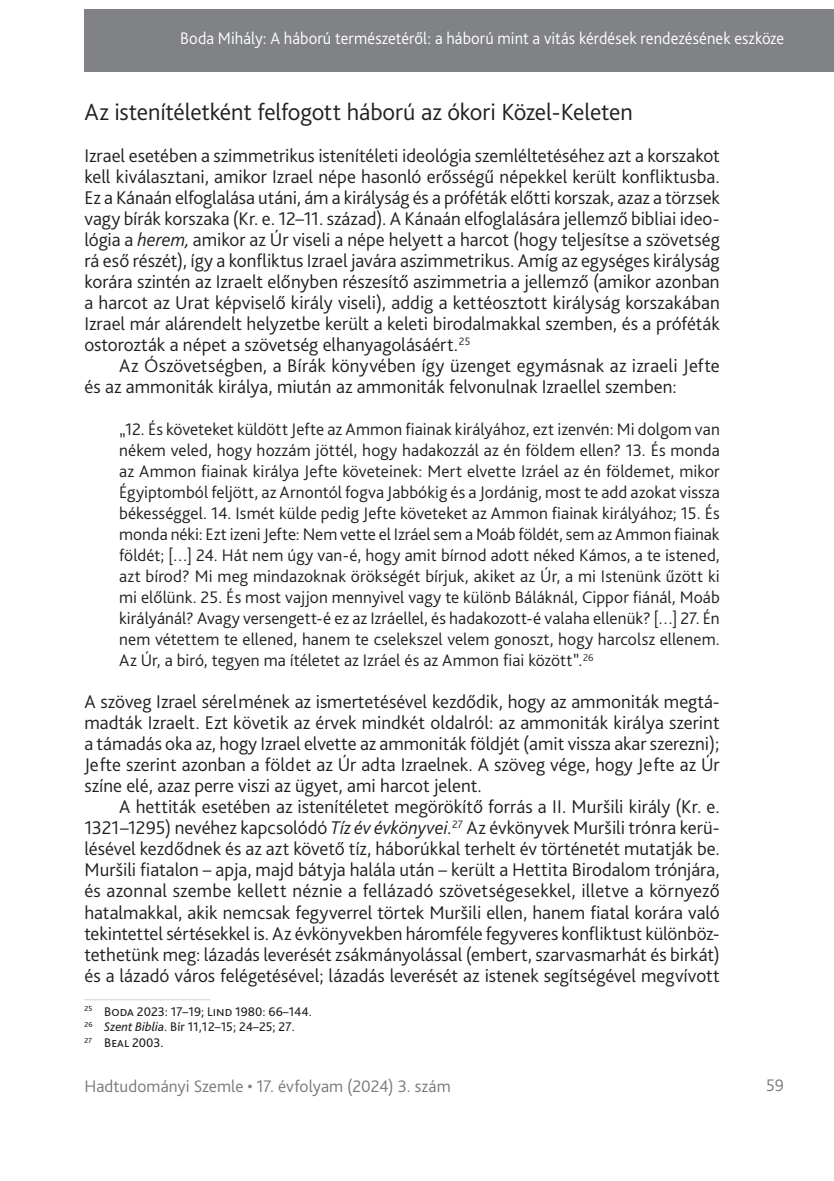
<style>
.page{position:relative;width:834px;height:1181px;background:#fff}
.page>*{position:absolute;margin:0;border:0;box-sizing:border-box;transform-origin:0 0}
._1_1_1__Head{font:300 24.5px "Bliss Pro";letter-spacing:-.02em;color:#231f20}
._1__Body{font:300 19.25px/21px "Bliss Pro";letter-spacing:.005em;color:#231f20}
._2__Body_1st_paragraph{font:300 19.25px/21px "Bliss Pro";color:#231f20;text-align:justify}
._2__Body_1st__3mm{font:300 19.25px/21px "Bliss Pro";color:#231f20;text-align:justify}
.Long_Citation{font:300 17.5px/21px "Bliss Pro";letter-spacing:.01em;color:#231f20;text-align:justify}
.t1{font:300 17.5px "Bliss Pro";letter-spacing:.01em;color:#fff;scale:.95 1}
.t2{font:300 17.5px "Bliss Pro";letter-spacing:.005em;color:#767a7c}
.Lábjegyzet{font:13.12px "Bliss Pro";color:#231f20}
.s1{font-style:italic}
</style>
<div class="page">
<div style="left:84px;top:9px;width:749px;height:63px;background:#808285"></div>
<hr style="left:84px;top:999px;width:126px;height:1px;background:#d1d2d4">
<p class="t1" style="left:180px;top:27px;width:637px">Boda Mihály: A háború természetéről: a háború mint a vitás kérdések rendezésének eszköze</p>
<p class="_1_1_1__Head" style="left:84px;top:97px;width:550px">Az istenítéletként felfogott háború az ókori Közel-Keleten</p>
<p class="_2__Body_1st_paragraph" style="left:84px;top:145px;width:637px">Izrael esetében a szimmetrikus istenítéleti ideológia szemléltetéséhez azt a korszakot kell kiválasztani, amikor Izrael népe hasonló erősségű népekkel került konfliktusba.<br>Ez a Kánaán elfoglalása utáni, ám a királyság és a próféták előtti korszak, azaz a törzsek vagy bírák korszaka (Kr. e. 12–11. század). A Kánaán elfoglalására jellemző bibliai ideo&shy;lógia a <span class="s1">herem,</span> amikor az Úr viseli a népe helyett a harcot (hogy teljesítse a szövetség rá eső részét), így a konfliktus Izrael javára aszimmetrikus. Amíg az egységes királyság korára szintén az Izraelt előnyben részesítő aszimmetria a jellemző (amikor azonban a harcot az Urat képviselő király viseli), addig a kettéosztott királyság korszakában Izrael már alárendelt helyzetbe került a keleti birodalmakkal szemben, és a próféták ostorozták a népet a szövetség elhanyagolásáért.<sup>25</sup></p>
<p class="_1__Body" style="left:84px;top:355px;width:636px;text-indent:35px">Az Ószövetségben, a Bírák könyvében így üzenget egymásnak az izraeli Jefte és az ammoniták királya, miután az ammoniták felvonulnak Izraellel szemben:</p>
<p class="Long_Citation" style="left:119px;top:418px;width:602px">„12. És követeket küldött Jefte az Ammon fiainak királyához, ezt izenvén: Mi dolgom van nékem veled, hogy hozzám jöttél, hogy hadakozzál az én földem ellen? 13. És monda az Ammon fiainak királya Jefte követeinek: Mert elvette Izráel az én földemet, mikor Égyiptomból feljött, az Arnontól fogva Jabbókig és a Jordánig, most te add azokat vissza békességgel. 14. Ismét külde pedig Jefte követeket az Ammon fiainak királyához; 15. És monda néki: Ezt izeni Jefte: Nem vette el Izráel sem a Moáb földét, sem az Ammon fiainak földét; […] 24. Hát nem úgy van-é, hogy amit bírnod adott néked Kámos, a te istened, azt bírod? Mi meg mindazoknak örökségét bírjuk, akiket az Úr, a mi Istenünk űzött ki mi előlünk. 25. És most vajjon mennyivel vagy te különb Báláknál, Cippor fiánál, Moáb királyánál? Avagy versengett-é ez az Izráellel, és hadakozott-é valaha ellenük? […] 27. Én nem vétettem te ellened, hanem te cselekszel velem gonoszt, hogy harcolsz ellenem.<br>Az Úr, a biró, tegyen ma ítéletet az Izráel és az Ammon fiai között”.<sup>26</sup></p>
<p class="_2__Body_1st__3mm" style="left:84px;top:691px;width:636px">A szöveg Izrael sérelmének az ismertetésével kezdődik, hogy az ammoniták megtá&shy;madták Izraelt. Ezt követik az érvek mindkét oldalról: az ammoniták királya szerint a támadás oka az, hogy Izrael elvette az ammoniták földjét (amit vissza akar szerezni); Jefte szerint azonban a földet az Úr adta Izraelnek. A szöveg vége, hogy Jefte az Úr színe elé, azaz perre viszi az ügyet, ami harcot jelent.</p>
<p class="_1__Body" style="left:84px;top:796px;width:637px;text-align:justify;text-indent:35px">A hettiták esetében az istenítéletet megörökítő forrás a II. Muršili király (Kr. e.<br>1321–1295) nevéhez kapcsolódó <span class="s1">Tíz év évkönyvei</span>.<sup>27</sup> Az évkönyvek Muršili trónra kerü&shy;lésével kezdődnek és az azt követő tíz, háborúkkal terhelt év történetét mutatják be.<br>Muršili fiatalon – apja, majd bátyja halála után – került a Hettita Birodalom trónjára, és azonnal szembe kellett néznie a fellázadó szövetségesekkel, illetve a környező hatalmakkal, akik nemcsak fegyverrel törtek Muršili ellen, hanem fiatal korára való tekintettel sértésekkel is. Az évkönyvekben háromféle fegyveres konfliktust különböz&shy;tethetünk meg: lázadás leverését zsákmányolással (embert, szarvasmarhát és birkát) és a lázadó város felégetésével; lázadás leverését az istenek segítségével megvívott</p>
<p class="Lábjegyzet" style="left:84px;top:1003px;width:229px"><sup>25</sup> Boda 2023: 17–19; Lind 1980: 66–144.</p>
<p class="Lábjegyzet" style="left:84px;top:1018px;width:212px"><sup>26</sup> <span class="s1">Szent Biblia</span>. Bír 11,12–15; 24–25; 27.</p>
<p class="Lábjegyzet" style="left:84px;top:1034px;width:81px"><sup>27</sup> Beal 2003.</p>
<p class="t2" style="left:84px;top:1075px;width:368px">Hadtudományi Szemle • 17. évfolyam (2024) 3. szám</p>
<p class="t2" style="left:766px;top:1074px;width:19px">59</p>
</div>
